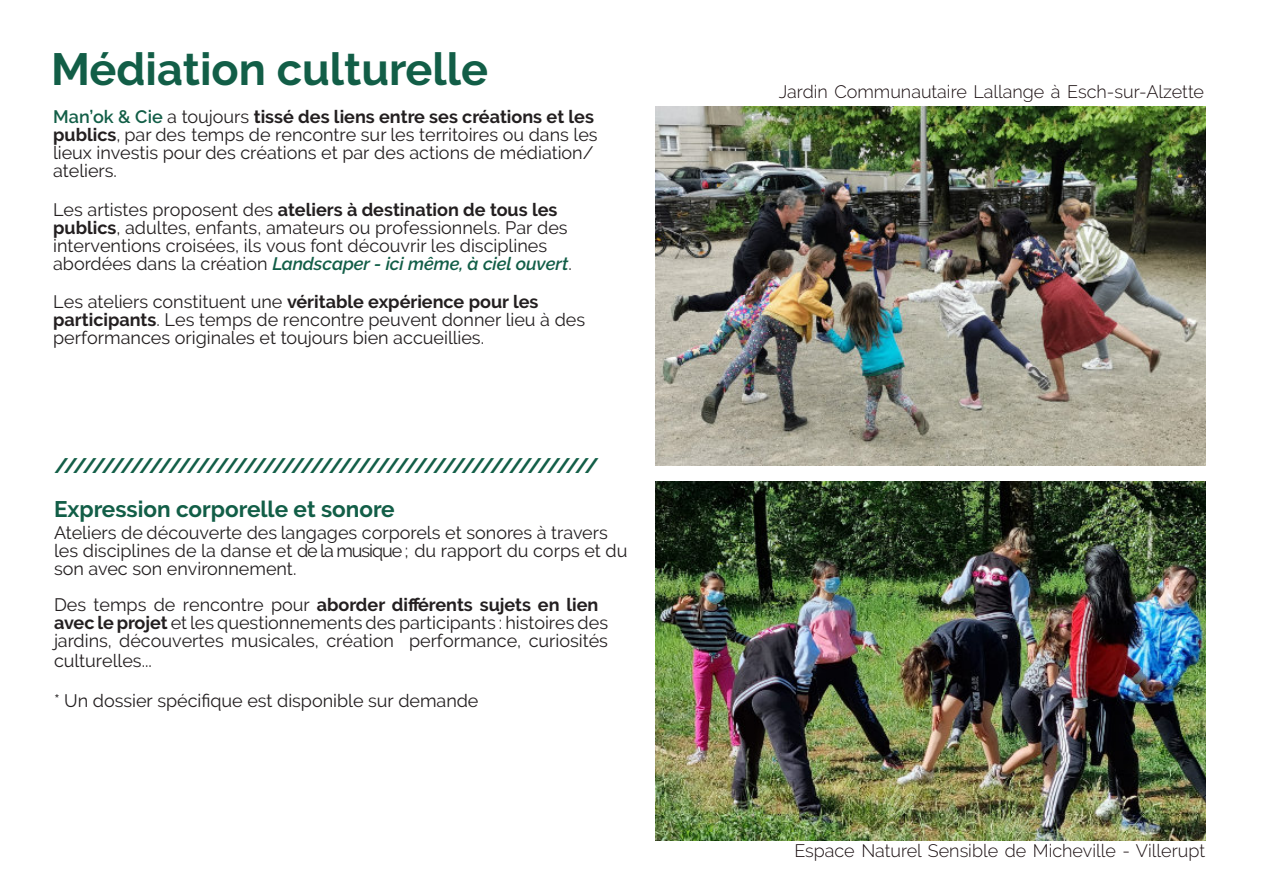
<style>
.page{position:relative;width:1263px;height:893px;background:#fff}
.page>*{position:absolute;margin:0;border:0;box-sizing:border-box;transform-origin:0 0}
.t1{font:700 45px "Raleway";color:#125e47}
.t2{font:700 22.5px "Raleway";color:#125e47}
.t3{font:700 21px "Raleway";color:#125e47}
.t4{font:18px/18px "Raleway";color:#231f20}
.t5{font:300 18px "Raleway";color:#190e10}
.s1{font-weight:600;color:#125e47}
.s2{font-weight:700}
.s3{font-weight:600;font-style:italic;color:#125e47}
</style>
<div class="page">
<img style="left:656px;top:107px;width:549px;height:359px">
<img style="left:656px;top:481px;width:549px;height:359px">
<h1 class="t1" style="left:51px;top:43px;width:438px">Médiation culturelle</h1>
<p class="t4" style="left:53px;top:108px;width:546px"><span class="s1">Man’ok &amp; Cie</span> a toujours <span class="s2">tissé des liens entre ses créations et les publics</span>, par des temps de rencontre sur les territoires ou dans les lieux investis pour des créations et par des actions de médiation/ ateliers.</p>
<p class="t4" style="left:53px;top:200px;width:520px">Les artistes proposent des <span class="s2">ateliers à destination de tous les publics</span>, adultes, enfants, amateurs ou professionnels. Par des interventions croisées, ils vous font découvrir les disciplines abordées dans la création <span class="s3">Landscaper - ici même, à ciel ouvert</span>.</p>
<p class="t4" style="left:53px;top:293px;width:534px">Les ateliers constituent une <span class="s2">véritable expérience pour les participants</span>. Les temps de rencontre peuvent donner lieu à des performances originales et toujours bien accueillies.</p>
<p class="t3" style="left:54px;top:453px;width:547px">/////////////////////////////////////////////////////////</p>
<p class="t2" style="left:54px;top:496px;width:342px">Expression corporelle et sonore</p>
<p class="t4" style="left:54px;top:524px;width:575px">Ateliers de découverte des langages corporels et sonores à travers les disciplines de la danse et de lamusique ; du rapport du corps et du son avec son environnement.</p>
<p class="t4" style="left:54px;top:596px;width:556px">Des temps de rencontre pour <span class="s2">aborder différents sujets en lien avec le projet</span> et les questionnements des participants : histoires des jardins, découvertes musicales, création performance, curiosités</p>
<p class="t4" style="left:54px;top:652px;width:99px">culturelles...</p>
<p class="t4" style="left:54px;top:691px;width:426px">* Un dossier spécifique est disponible sur demande</p>
<p class="t5" style="left:779px;top:81px;width:427px">Jardin Communautaire Lallange à Esch-sur-Alzette</p>
<p class="t5" style="left:794px;top:840px;width:412px">Espace Naturel Sensible de Micheville - Villerupt</p>
</div>
